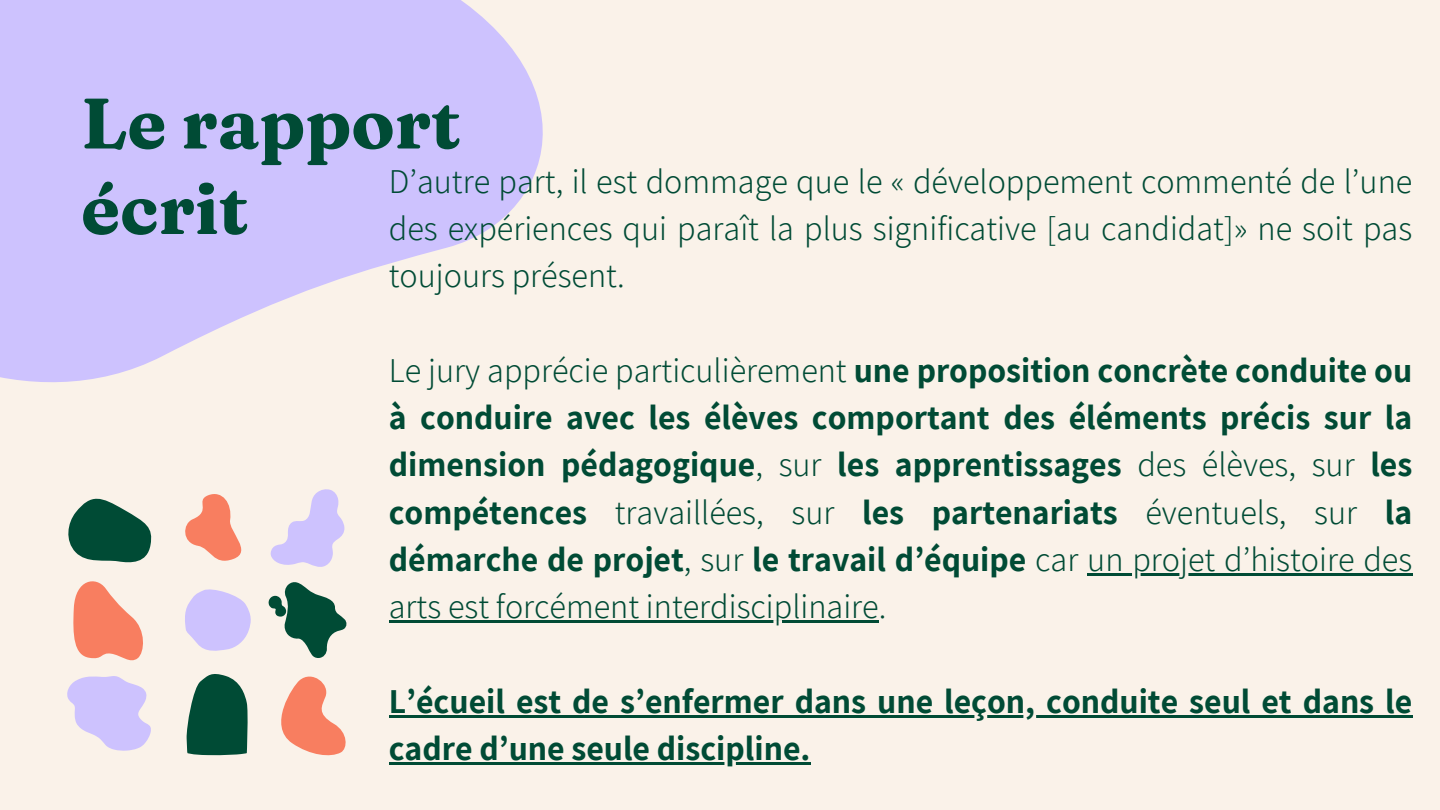
<style>
.page{position:relative;width:1440px;height:810px;background:#faf2e9}
.page>*{position:absolute;margin:0;border:0;box-sizing:border-box;transform-origin:0 0}
.t1{font:700 71.2px/85.5px "Fraunces 9 pt";color:#004b35}
.t2{font:700 34px/47.2px "Assistant";color:#004b35;text-align:justify}
.t3{font:300 34px/47.2px "Assistant";color:#004b35;text-align:justify}
.s1{font-weight:300}
</style>
<div class="page">
<svg style="left:73px;top:581px;width:70px;height:80px"></svg>
<svg style="left:185px;top:589px;width:66px;height:62px"></svg>
<svg style="left:268px;top:582px;width:79px;height:76px"></svg>
<svg style="left:186px;top:674px;width:62px;height:81px;background:#266450"></svg>
<svg style="left:67px;top:676px;width:84px;height:75px"></svg>
<svg style="left:281px;top:676px;width:65px;height:80px"></svg>
<svg style="left:0;top:0;width:543px;height:567px;fill:#cdc2fe"></svg>
<hr style="left:1087px;top:573px;width:325px;height:3px;background:#004b35">
<hr style="left:389px;top:620px;width:490px;height:3px;background:#004b35">
<hr style="left:389px;top:715px;width:1023px;height:3px;background:#004b35">
<hr style="left:389px;top:762px;width:421px;height:3px;background:#004b35">
<p class="t1" style="left:81px;top:80px;width:381px">Le rapport écrit</p>
<p class="t3" style="left:389px;top:157px;width:1025px">D’autre part, il est dommage que le « développement commenté de l’une des expériences qui paraît la plus significative [au candidat]» ne soit pas toujours présent.</p>
<p class="t2" style="left:389px;top:346px;width:1025px"><span class="s1">Le jury apprécie particulièrement</span> une proposition concrète conduite ou à conduire avec les élèves comportant des éléments précis sur la dimension pédagogique<span class="s1">, sur</span> les apprentissages <span class="s1">des élèves, sur</span> les compétences <span class="s1">travaillées, sur</span> les partenariats <span class="s1">éventuels, sur</span> la démarche de projet<span class="s1">, sur</span> le travail d’équipe <span class="s1">car un projet d’histoire des arts est forcément interdisciplinaire.</span></p>
<p class="t2" style="left:389px;top:677px;width:1025px">L’écueil est de s’enfermer dans une leçon, conduite seul et dans le cadre d’une seule discipline.</p>
</div>
